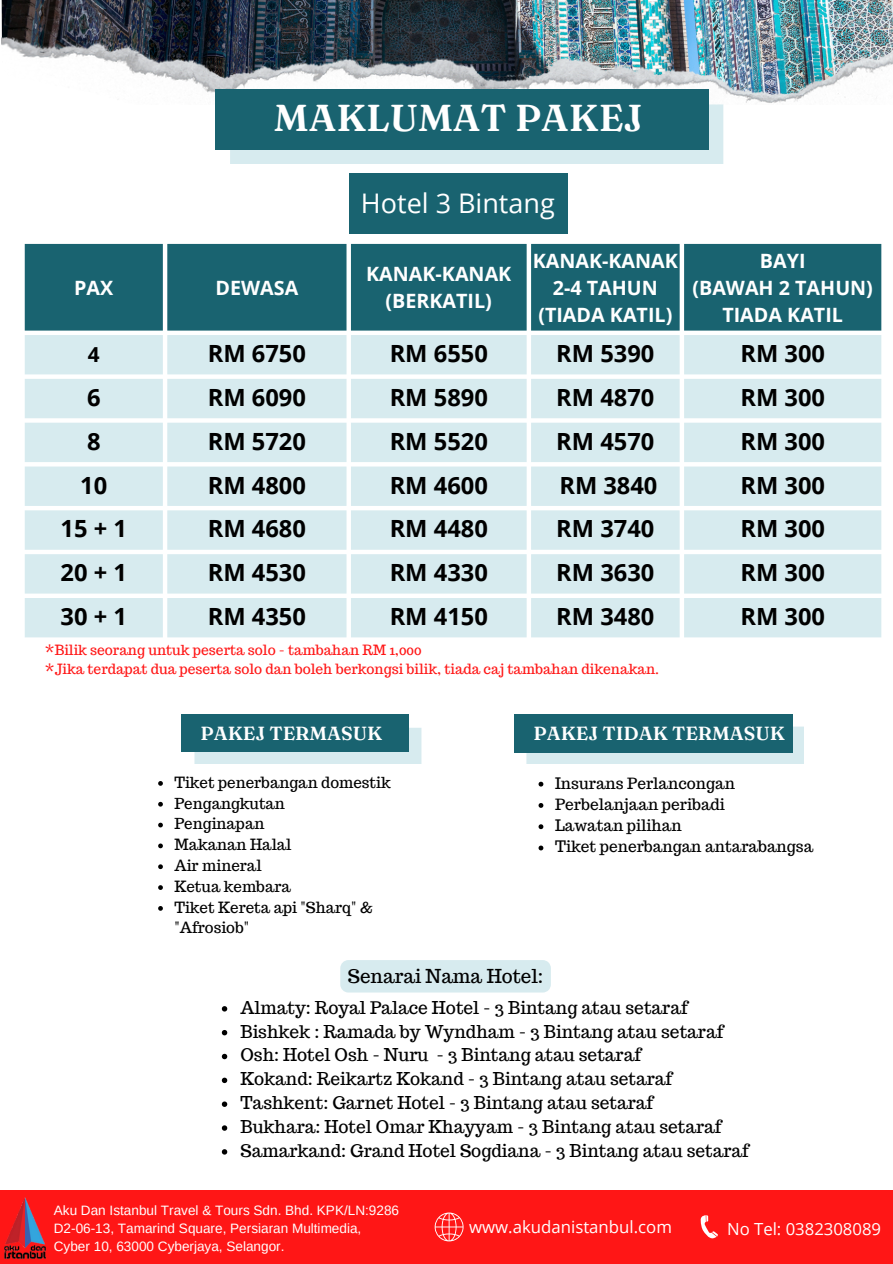
<style>
.page{position:relative;width:893px;height:1264px;background:#fff}
.page>*{position:absolute;margin:0;border:0;box-sizing:border-box;transform-origin:0 0}
.t1{font:600 37.5px "Fraunces 9 pt";color:#fff}
.t2{font:27px "Open Sans";color:#fff}
.t3{font:700 23.7px "Open Sans";color:#000}
.t4{font:700 20.7px "Open Sans";color:#000}
.t5{font:700 19.65px/27px "Open Sans";color:#fff;text-align:center}
.t6{font:600 19.05px "Fraunces 9 pt";color:#fff}
.t7{font:18.75px "Trocchi";color:#000}
.t8{font:17.4px "Trocchi";color:#000}
.t9{font:16.8px "Open Sans";color:#fff}
.t10{font:16.65px "Open Sans";color:#fff}
.t11{font:15.45px "Trocchi";color:#000}
.t12{font:15.15px/20.9px "Trocchi";color:#000}
.t13{font:13.8px "Trocchi";color:#ff1616}
.t14{font:13.5px/18px "Arimo";color:#fff}
</style>
<div class="page">
<img style="left:1px;top:0;width:891px;height:45px">
<img style="left:2px;top:37px;width:890px;height:67px">
<div style="left:230px;top:104px;width:493px;height:60px;background:#d7ebef"></div>
<div style="left:215px;top:89px;width:493px;height:60px;background:#196370"></div>
<div style="left:0;top:1190px;width:892px;height:73px;background:#ff1616"></div>
<svg style="left:700px;top:1215px;width:17px;height:23px"></svg>
<svg style="left:434px;top:1212px;width:29px;height:29px"></svg>
<img style="left:5px;top:1197px;width:40px;height:62px">
<svg style="left:526px;top:726px;width:278px;height:38px;background:#c7e0e4"></svg>
<div style="left:514px;top:714px;width:278px;height:38px;background:#196370"></div>
<svg style="left:194px;top:727px;width:227px;height:37px;background:#c9e1e5"></svg>
<div style="left:181px;top:714px;width:227px;height:37px;background:#196370"></div>
<svg style="left:158px;top:781px;width:5px;height:4px"></svg>
<svg style="left:158px;top:801px;width:5px;height:5px"></svg>
<svg style="left:158px;top:822px;width:5px;height:5px"></svg>
<svg style="left:158px;top:843px;width:5px;height:5px"></svg>
<svg style="left:158px;top:864px;width:5px;height:5px"></svg>
<svg style="left:158px;top:885px;width:5px;height:4px"></svg>
<svg style="left:158px;top:906px;width:5px;height:4px"></svg>
<svg style="left:538px;top:781px;width:5px;height:5px"></svg>
<svg style="left:538px;top:803px;width:5px;height:4px"></svg>
<svg style="left:538px;top:824px;width:5px;height:5px"></svg>
<svg style="left:538px;top:845px;width:5px;height:5px"></svg>
<svg style="left:222px;top:1006px;width:5px;height:5px"></svg>
<svg style="left:222px;top:1030px;width:5px;height:5px"></svg>
<svg style="left:222px;top:1053px;width:5px;height:6px"></svg>
<svg style="left:222px;top:1077px;width:5px;height:6px"></svg>
<svg style="left:222px;top:1101px;width:5px;height:5px"></svg>
<svg style="left:222px;top:1125px;width:5px;height:5px"></svg>
<svg style="left:222px;top:1149px;width:5px;height:5px"></svg>
<div style="left:340px;top:960px;width:211px;height:32px;background:#d7ebef"></div>
<div style="left:349px;top:174px;width:218px;height:60px;background:#196370"></div>
<div style="left:25px;top:244px;width:856px;height:86px;background:#196370"></div>
<svg style="left:25px;top:335px;width:856px;height:302px;background:#dbedf0"></svg>
<p class="t1" style="left:274px;top:95px;width:370px">MAKLUMAT PAKEJ</p>
<p class="t5" style="left:74px;top:273px;width:41px">PAX</p>
<p class="t5" style="left:215px;top:273px;width:84px">DEWASA</p>
<h2 class="t2" style="left:361px;top:184px;width:195px">Hotel 3 Bintang</h2>
<p class="t5" style="left:366px;top:260px;width:147px">KANAK-KANAK (BERKATIL)</p>
<p class="t5" style="left:532px;top:246px;width:147px">KANAK-KANAK</p>
<p class="t5" style="left:553px;top:273px;width:106px">2-4 TAHUN</p>
<p class="t5" style="left:538px;top:300px;width:135px">(TIADA KATIL)</p>
<p class="t5" style="left:759px;top:246px;width:47px">BAYI</p>
<p class="t5" style="left:692px;top:273px;width:182px">(BAWAH 2 TAHUN)</p>
<p class="t5" style="left:722px;top:300px;width:122px">TIADA KATIL</p>
<p class="t4" style="left:88px;top:340px;width:13px">4</p>
<p class="t3" style="left:208px;top:337px;width:100px">RM 6750</p>
<p class="t3" style="left:389px;top:337px;width:100px">RM 6550</p>
<p class="t3" style="left:556px;top:337px;width:100px">RM 5390</p>
<p class="t3" style="left:740px;top:337px;width:86px">RM 300</p>
<p class="t3" style="left:87px;top:380px;width:15px">6</p>
<p class="t3" style="left:208px;top:380px;width:100px">RM 6090</p>
<p class="t3" style="left:389px;top:380px;width:100px">RM 5890</p>
<p class="t3" style="left:556px;top:380px;width:100px">RM 4870</p>
<p class="t3" style="left:740px;top:380px;width:86px">RM 300</p>
<h3 class="t3" style="left:87px;top:424px;width:15px">8</h3>
<h5 class="t3" style="left:208px;top:424px;width:100px">RM 5720</h5>
<h5 class="t3" style="left:389px;top:424px;width:100px">RM 5520</h5>
<h5 class="t3" style="left:556px;top:424px;width:100px">RM 4570</h5>
<h5 class="t3" style="left:740px;top:424px;width:86px">RM 300</h5>
<h5 class="t3" style="left:80px;top:468px;width:29px">10</h5>
<h5 class="t3" style="left:208px;top:468px;width:100px">RM 4800</h5>
<h5 class="t3" style="left:389px;top:468px;width:100px">RM 4600</h5>
<h3 class="t3" style="left:559px;top:468px;width:100px">RM 3840</h3>
<h5 class="t3" style="left:740px;top:468px;width:86px">RM 300</h5>
<h5 class="t3" style="left:61px;top:512px;width:68px">15+1</h5>
<h5 class="t3" style="left:208px;top:512px;width:100px">RM 4680</h5>
<h5 class="t3" style="left:389px;top:512px;width:100px">RM 4480</h5>
<h4 class="t3" style="left:556px;top:512px;width:100px">RM 3740</h4>
<h4 class="t3" style="left:740px;top:512px;width:86px">RM 300</h4>
<h4 class="t3" style="left:61px;top:556px;width:68px">20+1</h4>
<h4 class="t3" style="left:208px;top:556px;width:100px">RM 4530</h4>
<h4 class="t3" style="left:389px;top:556px;width:100px">RM 4330</h4>
<h4 class="t3" style="left:556px;top:556px;width:100px">RM 3630</h4>
<h4 class="t3" style="left:740px;top:556px;width:86px">RM 300</h4>
<h4 class="t3" style="left:61px;top:599px;width:68px">30+1</h4>
<p class="t3" style="left:208px;top:599px;width:100px">RM 4350</p>
<p class="t3" style="left:389px;top:599px;width:100px">RM 4150</p>
<h5 class="t3" style="left:556px;top:599px;width:100px">RM 3480</h5>
<h5 class="t3" style="left:740px;top:599px;width:86px">RM 300</h5>
<p class="t13" style="left:45px;top:641px;width:378px">*Bilik seorang untuk peserta solo - tambahan RM 1,000</p>
<p class="t13" style="left:45px;top:660px;width:615px">*Jika terdapat dua peserta solo dan boleh berkongsi bilik, tiada caj tambahan dikenakan.</p>
<p class="t6" style="left:200px;top:721px;width:183px">PAKEJ TERMASUK</p>
<p class="t6" style="left:533px;top:721px;width:253px">PAKEJ TIDAK TERMASUK</p>
<p class="t12" style="left:174px;top:771px;width:218px">Tiket penerbangan domestik</p>
<p class="t12" style="left:174px;top:792px;width:112px">Pengangkutan</p>
<p class="t12" style="left:174px;top:813px;width:91px">Penginapan</p>
<p class="t12" style="left:174px;top:834px;width:118px">Makanan Halal</p>
<p class="t12" style="left:174px;top:855px;width:89px">Air mineral</p>
<p class="t12" style="left:174px;top:875px;width:118px">Ketua kembara</p>
<p class="t12" style="left:174px;top:896px;width:200px">Tiket Kereta api "Sharq" &amp; "Afrosiob"</p>
<p class="t11" style="left:555px;top:772px;width:181px">Insurans Perlancongan</p>
<p class="t11" style="left:555px;top:794px;width:171px">Perbelanjaan peribadi</p>
<p class="t11" style="left:555px;top:815px;width:128px">Lawatan pilihan</p>
<p class="t11" style="left:555px;top:836px;width:260px">Tiket penerbangan antarabangsa</p>
<p class="t7" style="left:348px;top:964px;width:197px">Senarai Nama Hotel:</p>
<p class="t8" style="left:240px;top:996px;width:448px">Almaty: Royal Palace Hotel - 3 Bintang atau setaraf</p>
<p class="t8" style="left:240px;top:1019px;width:484px">Bishkek : Ramada by Wyndham - 3 Bintang atau setaraf</p>
<p class="t8" style="left:240px;top:1043px;width:402px">Osh: Hotel Osh - Nuru - 3 Bintang atau setaraf</p>
<p class="t8" style="left:240px;top:1067px;width:433px">Kokand: Reikartz Kokand - 3 Bintang atau setaraf</p>
<p class="t8" style="left:240px;top:1091px;width:414px">Tashkent: Garnet Hotel - 3 Bintang atau setaraf</p>
<p class="t8" style="left:240px;top:1115px;width:482px">Bukhara: Hotel Omar Khayyam - 3 Bintang atau setaraf</p>
<p class="t8" style="left:240px;top:1138px;width:510px">Samarkand: Grand Hotel Sogdiana - 3 Bintang atau setaraf</p>
<p class="t14" style="left:54px;top:1201px;width:347px">Aku Dan Istanbul Travel &amp; Tours Sdn. Bhd. KPK/LN:9286<br>D2-06-13, Tamarind Square, Persiaran Multimedia,<br>Cyber 10, 63000 Cyberjaya, Selangor.</p>
<h1 class="t9" style="left:427px;top:1211px;width:204px">www.akudanistanbul.com</h1>
<p class="t9" style="left:469px;top:1214px;width:204px">www.akudanistanbul.com</p>
<p class="t10" style="left:727px;top:1216px;width:155px">No Tel: 0382308089</p>
</div>
